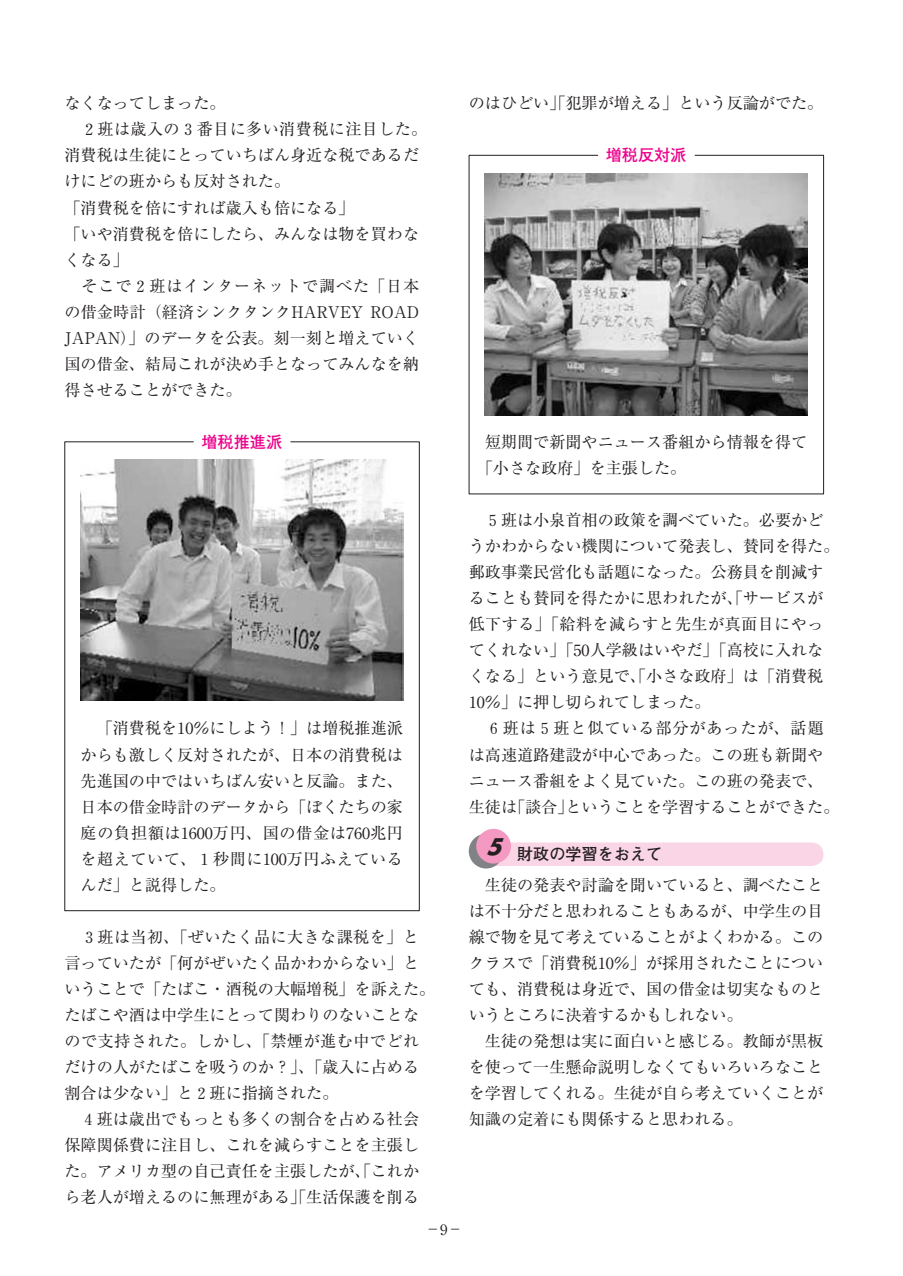
<style>
.page{position:relative;width:903px;height:1276px;background:#fff}
.page>*{position:absolute;margin:0;border:0;box-sizing:border-box;transform-origin:0 0}
.t1{font:16.1px/26.1px "Ryumin";color:#231f20}
.t2{font:700 16.1px "Futo Go B101";color:#ed028c}
.t3{font:700 16.1px "Futo Go B101";color:#231f20}
.t4{font:14.88px "Ryumin";color:#231f20}
</style>
<div class="page">
<hr style="left:290px;top:441px;width:130px;height:1px;background:#231f20">
<hr style="left:64px;top:455px;width:1px;height:455px;background:#231f20">
<hr style="left:419px;top:455px;width:1px;height:455px;background:#231f20">
<hr style="left:64px;top:910px;width:356px;height:1px;background:#231f20">
<svg style="left:419px;top:442px;width:1px;height:13px"></svg>
<hr style="left:64px;top:441px;width:130px;height:1px;background:#231f20">
<svg style="left:64px;top:442px;width:1px;height:13px"></svg>
<div style="left:469px;top:834px;width:35px;height:34px;background:#808285;border-radius:50%"></div>
<div style="left:476px;top:829px;width:35px;height:34px;background:#f499c2;border-radius:50%"></div>
<hr style="left:695px;top:155px;width:129px;height:1px;background:#231f20">
<hr style="left:469px;top:168px;width:1px;height:326px;background:#231f20">
<hr style="left:823px;top:168px;width:1px;height:326px;background:#231f20">
<hr style="left:469px;top:494px;width:355px;height:1px;background:#231f20">
<svg style="left:823px;top:156px;width:1px;height:12px"></svg>
<hr style="left:469px;top:155px;width:129px;height:1px;background:#231f20">
<svg style="left:469px;top:156px;width:1px;height:12px"></svg>
<img style="left:81px;top:460px;width:322px;height:241px">
<img style="left:485px;top:173px;width:322px;height:242px">
<svg style="left:484px;top:837px;width:339px;height:29px"></svg>
<p class="t1" style="left:64px;top:92px;width:364px">なくなってしまった。<br>　２班は歳入の３番目に多い消費税に注目した。消費税は生徒にとっていちばん身近な税であるだけにどの班からも反対された。<br>「消費税を倍にすれば歳入も倍になる」<br>「いや消費税を倍にしたら、みんなは物を買わなくなる」<br>　そこで２班はインターネットで調べた「日本の借金時計（経済シンクタンクHARVEY ROAD<br>JAPAN）」のデータを公表。刻一刻と増えていく国の借金、結局これが決め手となってみんなを納得させることができた。</p>
<p class="t2" style="left:202px;top:436px;width:82px">増税推進派</p>
<p class="t1" style="left:81px;top:717px;width:324px;text-align:justify">　「消費税を10％にしよう！」は増税推進派からも激しく反対されたが、日本の消費税は先進国の中ではいちばん安いと反論。また、日本の借金時計のデータから「ぼくたちの家庭の負担額は1600万円、国の借金は760兆円を超えていて、１秒間に100万円ふえているんだ」と説得した。</p>
<p class="t1" style="left:64px;top:926px;width:372px">　３班は当初、「ぜいたく品に大きな課税を」と言っていたが「何がぜいたく品かわからない」ということで「たばこ・酒税の大幅増税」を訴えた。たばこや酒は中学生にとって関わりのないことなので支持された。しかし、「禁煙が進む中でどれだけの人がたばこを吸うのか？」、「歳入に占める割合は少ない」と２班に指摘された。<br>　４班は歳出でもっとも多くの割合を占める社会保障関係費に注目し、これを減らすことを主張した。アメリカ型の自己責任を主張したが、「これから老人が増えるのに無理がある」「生活保護を削る</p>
<p class="t4" style="left:425px;top:1223px;width:39px">－9－</p>
<p class="t1" style="left:469px;top:92px;width:356px">のはひどい」「犯罪が増える」という反論がでた。</p>
<p class="t2" style="left:606px;top:149px;width:82px">増税反対派</p>
<p class="t1" style="left:477px;top:431px;width:332px;text-indent:8px">短期間で新聞やニュース番組から情報を得て「小さな政府」を主張した。</p>
<p class="t1" style="left:469px;top:509px;width:372px">　５班は小泉首相の政策を調べていた。必要かどうかわからない機関について発表し、賛同を得た。郵政事業民営化も話題になった。公務員を削減することも賛同を得たかに思われたが、「サービスが低下する」「給料を減らすと先生が真面目にやってくれない」「50人学級はいやだ」「高校に入れなくなる」という意見で、「小さな政府」は「消費税<br>10％」に押し切られてしまった。<br>　６班は５班と似ている部分があったが、話題は高速道路建設が中心であった。この班も新聞やニュース番組をよく見ていた。この班の発表で、生徒は「談合」ということを学習することができた。</p>
<p class="t3" style="left:517px;top:848px;width:147px">財政の学習をおえて</p>
<p class="t1" style="left:469px;top:874px;width:356px">　生徒の発表や討論を聞いていると、調べたことは不十分だと思われることもあるが、中学生の目線で物を見て考えていることがよくわかる。このクラスで「消費税10％」が採用されたことについても、消費税は身近で、国の借金は切実なものというところに決着するかもしれない。<br>　生徒の発想は実に面白いと感じる。教師が黒板を使って一生懸命説明しなくてもいろいろなことを学習してくれる。生徒が自ら考えていくことが知識の定着にも関係すると思われる。</p>
</div>
